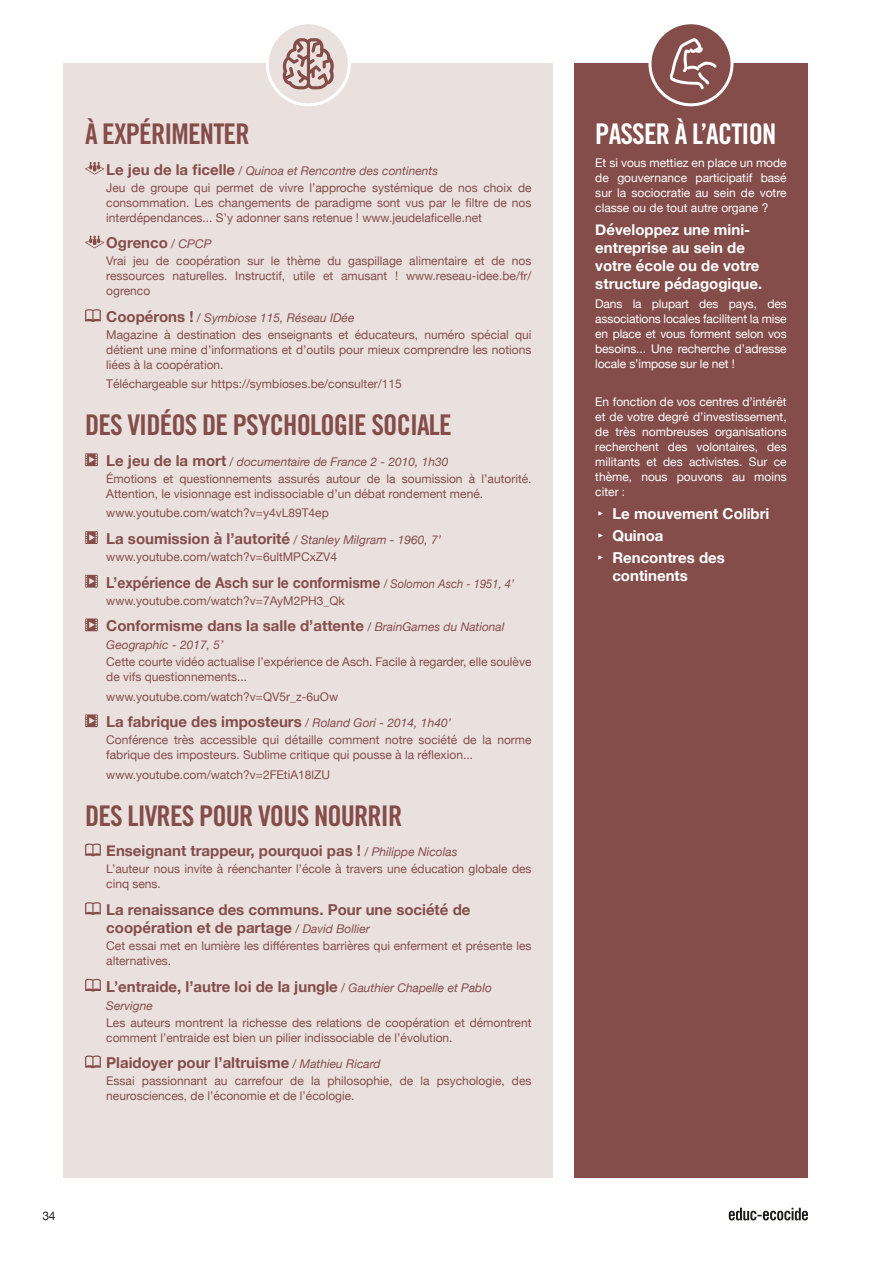
<style>
.page{position:relative;width:893px;height:1263px;background:#fff}
.page>*{position:absolute;margin:0;border:0;box-sizing:border-box;transform-origin:0 0}
.TITRES_-_brain___mus{font:28.5px "Trade Gothic LT Std Bd Cn 20";letter-spacing:-.03em;color:#844d4a}
.TITRES_-_brain___mus-2{font:28.5px "Trade Gothic LT Std Bd Cn 20";letter-spacing:-.03em;color:#fff}
.SOUS-TITRES_-_brain{font:700 15px/18px "Helvetica Neue";color:#844d4a}
.EXEMPLES_-_muscles{font:700 15px/18px "Helvetica Neue";color:#fff}
.SOUS-TITRES_-_brain-2{font:700 15px "Helvetica Neue";color:#844d4a;scale:.93 1}
.BODYCOPY_-_brain{font:12px/15px "Helvetica Neue";color:#844d4a}
.BODYCOPY_-_muscles{font:12px/15px "Helvetica Neue";color:#fff;text-align:justify}
.SOUS-TITRES_-_brain-3{font:italic 12px "Helvetica Neue";color:#844d4a}
.t1{font:12px "Helvetica Neue";color:#1d1d1b}
.s1{font-weight:700;font-style:normal;font-size:15px}
.s2{font-weight:400;font-style:italic;font-size:12px}
</style>
<div class="page">
<hr style="left:892px;top:0;width:1px;height:1263px;background:#eae1df">
<div style="left:64px;top:64px;width:489px;height:1114px;background:#eae1df"></div>
<svg style="left:85px;top:162px;width:19px;height:13px"></svg>
<svg style="left:85px;top:236px;width:19px;height:12px"></svg>
<svg style="left:85px;top:309px;width:16px;height:13px"></svg>
<svg style="left:85px;top:453px;width:13px;height:13px"></svg>
<svg style="left:85px;top:531px;width:13px;height:13px"></svg>
<svg style="left:85px;top:575px;width:13px;height:13px"></svg>
<svg style="left:85px;top:618px;width:13px;height:13px"></svg>
<svg style="left:85px;top:714px;width:13px;height:13px"></svg>
<svg style="left:85px;top:843px;width:16px;height:13px"></svg>
<svg style="left:85px;top:902px;width:16px;height:13px"></svg>
<svg style="left:85px;top:979px;width:16px;height:12px"></svg>
<svg style="left:85px;top:1055px;width:16px;height:13px"></svg>
<div style="left:267px;top:23px;width:82px;height:82px;background:#eae1df;border-radius:50%"></div>
<div style="left:266px;top:21px;width:85px;height:85px;border:3px solid #fff;border-radius:50%"></div>
<svg style="left:283px;top:38px;width:51px;height:51px"></svg>
<div style="left:574px;top:64px;width:234px;height:1114px;background:#844d4a"></div>
<div style="left:650px;top:23px;width:82px;height:82px;background:#844d4a;border-radius:50%"></div>
<div style="left:648px;top:21px;width:85px;height:85px;border:3px solid #fff;border-radius:50%"></div>
<svg style="left:669px;top:38px;width:47px;height:51px"></svg>
<svg style="left:729px;top:1208px;width:79px;height:12px"></svg>
<p class="TITRES_-_brain___mus" style="left:85px;top:116px;width:166px">À EXPÉRIMENTER</p>
<p class="SOUS-TITRES_-_brain-3" style="left:106px;top:162px;width:333px"><span class="s1">Le jeu de la ficelle</span> / Quinoa et Rencontre des continents</p>
<p class="BODYCOPY_-_brain" style="left:106px;top:181px;width:427px;text-align:justify">Jeu de groupe qui permet de vivre l’approche systémique de nos choix de consommation. Les changements de paradigme sont vus par le filtre de nos interdépendances... S’y adonner sans retenue ! www.jeudelaficelle.net</p>
<p class="SOUS-TITRES_-_brain" style="left:106px;top:234px;width:107px">Ogrenco <span class="s2">/ CPCP</span></p>
<p class="BODYCOPY_-_brain" style="left:106px;top:254px;width:427px;text-align:justify">Vrai jeu de coopération sur le thème du gaspillage alimentaire et de nos ressources naturelles. Instructif, utile et amusant ! www.reseau-idee.be/fr/ ogrenco</p>
<p class="SOUS-TITRES_-_brain-3" style="left:106px;top:309px;width:250px"><span class="s1">Coopérons !</span> / Symbiose 115, Réseau IDée</p>
<p class="BODYCOPY_-_brain" style="left:106px;top:328px;width:427px;text-align:justify">Magazine à destination des enseignants et éducateurs, numéro spécial qui détient une mine d’informations et d’outils pour mieux comprendre les notions liées à la coopération.</p>
<p class="BODYCOPY_-_brain" style="left:106px;top:377px;width:297px">Téléchargeable sur https://symbioses.be/consulter/115</p>
<p class="TITRES_-_brain___mus" style="left:85px;top:408px;width:368px">DES VIDÉOS DE PSYCHOLOGIE SOCIALE</p>
<p class="SOUS-TITRES_-_brain-3" style="left:106px;top:453px;width:344px"><span class="s1">Le jeu de la mort</span> / documentaire de France 2 - 2010, 1h30</p>
<p class="BODYCOPY_-_brain" style="left:106px;top:472px;width:427px">Émotions et questionnements assurés autour de la soumission à l’autorité.<br>Attention, le visionnage est indissociable d’un débat rondement mené.</p>
<p class="BODYCOPY_-_brain" style="left:106px;top:506px;width:224px">www.youtube.com/watch?v=y4vL89T4ep</p>
<p class="SOUS-TITRES_-_brain" style="left:106px;top:530px;width:336px">La soumission à l’autorité <span class="s2">/ Stanley Milgram - 1960, 7’</span></p>
<p class="BODYCOPY_-_brain" style="left:106px;top:550px;width:232px">www.youtube.com/watch?v=6ultMPCxZV4</p>
<p class="SOUS-TITRES_-_brain-2" style="left:106px;top:570px;width:440px">L’expérience de Asch sur le conformisme <span class="s2">/ Solomon Asch - 1951, 4’</span></p>
<p class="BODYCOPY_-_brain" style="left:106px;top:594px;width:240px">www.youtube.com/watch?v=7AyM2PH3_Qk</p>
<p class="SOUS-TITRES_-_brain" style="left:106px;top:617px;width:400px">Conformisme dans la salle d’attente <span class="s2">/ BrainGames du National</span></p>
<p class="SOUS-TITRES_-_brain-3" style="left:106px;top:636px;width:119px">Geographic - 2017, 5’</p>
<p class="BODYCOPY_-_brain" style="left:106px;top:655px;width:427px">Cette courte vidéo actualise l’expérience de Asch. Facile à regarder, elle soulève de vifs questionnements...</p>
<p class="BODYCOPY_-_brain" style="left:106px;top:689px;width:233px">www.youtube.com/watch?v=QV5r_z-6uOw</p>
<p class="SOUS-TITRES_-_brain" style="left:106px;top:713px;width:346px">La fabrique des imposteurs <span class="s2">/ Roland Gori - 2014, 1h40’</span></p>
<p class="BODYCOPY_-_brain" style="left:106px;top:733px;width:427px">Conférence très accessible qui détaille comment notre société de la norme fabrique des imposteurs. Sublime critique qui pousse à la réflexion...</p>
<p class="BODYCOPY_-_brain" style="left:106px;top:767px;width:225px">www.youtube.com/watch?v=2FEtiA18lZU</p>
<p class="TITRES_-_brain___mus" style="left:85px;top:798px;width:319px">DES LIVRES POUR VOUS NOURRIR</p>
<p class="SOUS-TITRES_-_brain" style="left:106px;top:842px;width:353px">Enseignant trappeur, pourquoi pas ! <span class="s2">/ Philippe Nicolas</span></p>
<p class="BODYCOPY_-_brain" style="left:106px;top:862px;width:427px">L’auteur nous invite à réenchanter l’école à travers une éducation globale des cinq sens.</p>
<p class="SOUS-TITRES_-_brain" style="left:106px;top:901px;width:366px">La renaissance des communs. Pour une société de coopération et de partage <span class="s2">/ David Bollier</span></p>
<p class="BODYCOPY_-_brain" style="left:106px;top:939px;width:427px">Cet essai met en lumière les différentes barrières qui enferment et présente les alternatives.</p>
<p class="SOUS-TITRES_-_brain" style="left:106px;top:978px;width:387px">L’entraide, l’autre loi de la jungle <span class="s2">/ Gauthier Chapelle et Pablo</span></p>
<p class="SOUS-TITRES_-_brain-3" style="left:106px;top:997px;width:48px">Servigne</p>
<p class="BODYCOPY_-_brain" style="left:106px;top:1016px;width:427px">Les auteurs montrent la richesse des relations de coopération et démontrent comment l’entraide est bien un pilier indissociable de l’évolution.</p>
<p class="SOUS-TITRES_-_brain" style="left:106px;top:1054px;width:276px">Plaidoyer pour l’altruisme <span class="s2">/ Mathieu Ricard</span></p>
<p class="BODYCOPY_-_brain" style="left:106px;top:1074px;width:427px">Essai passionnant au carrefour de la philosophie, de la psychologie, des neurosciences, de l’économie et de l’écologie.</p>
<p class="t1" style="left:43px;top:1207px;width:14px">34</p>
<p class="TITRES_-_brain___mus-2" style="left:595px;top:116px;width:183px">PASSER À L’ACTION</p>
<p class="BODYCOPY_-_muscles" style="left:595px;top:156px;width:193px">Et si vous mettiez en place un mode de gouvernance participatif basé sur la sociocratie au sein de votre classe ou de tout autre organe ?</p>
<p class="EXEMPLES_-_muscles" style="left:595px;top:221px;width:168px">Développez une mini&shy;entreprise au sein de votre école ou de votre structure pédagogique.</p>
<p class="BODYCOPY_-_muscles" style="left:595px;top:297px;width:193px">Dans la plupart des pays, des associations locales facilitent la mise en place et vous forment selon vos besoins... Une recherche d’adresse locale s’impose sur le net !</p>
<p class="BODYCOPY_-_muscles" style="left:595px;top:395px;width:193px">En fonction de vos centres d’intérêt et de votre degré d’investissement, de très nombreuses organisations recherchent des volontaires, des militants et des activistes. Sur ce thème, nous pouvons au moins citer :</p>
<p class="EXEMPLES_-_muscles" style="left:595px;top:505px;width:176px">‣ Le mouvement Colibri</p>
<p class="EXEMPLES_-_muscles" style="left:595px;top:527px;width:70px">‣ Quinoa</p>
<p class="EXEMPLES_-_muscles" style="left:612px;top:549px;width:114px;text-indent:-17px">‣ Rencontres des continents</p>
</div>
